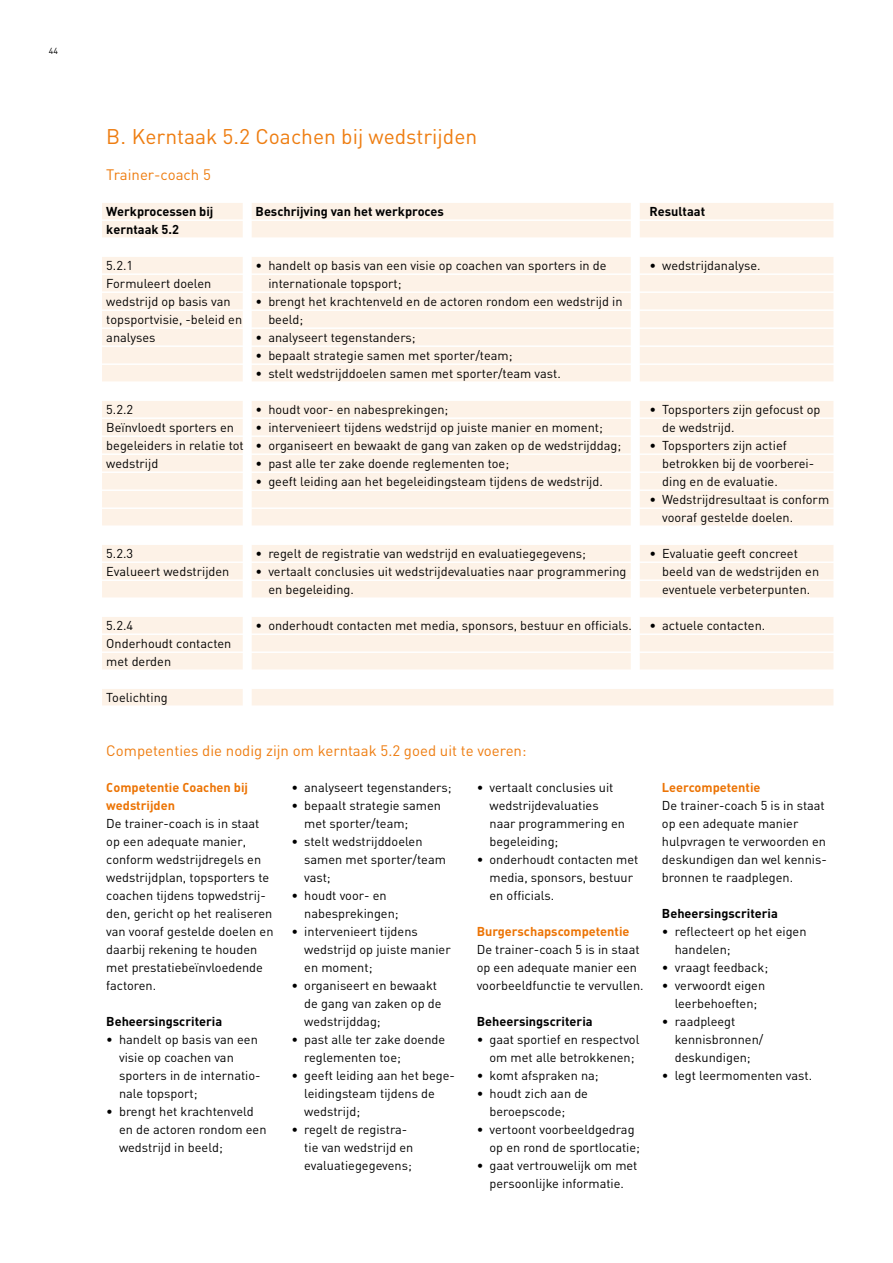
<style>
.page{position:relative;width:893px;height:1263px;background:#fff}
.page>*{position:absolute;margin:0;border:0;box-sizing:border-box;transform-origin:0 0}
.t1{font:21px "DIN";color:#ee7d11}
.t2{font:15px "DIN";color:#ee7d11}
.t3{font:12.75px/18px "DIN";color:#000}
.t4{font:700 12.75px/18px "DIN";color:#000}
.t5{font:700 12.75px/18px "DIN";color:#ec7405}
.t6{font:8.7px "DIN";color:#000}
</style>
<div class="page">
<div style="left:102px;top:203px;width:731px;height:16px;background:#fdf2e7"></div>
<div style="left:102px;top:221px;width:731px;height:16px;background:#fdf2e7"></div>
<div style="left:102px;top:257px;width:731px;height:16px;background:#fdf2e7"></div>
<div style="left:102px;top:275px;width:731px;height:16px;background:#fdf2e7"></div>
<div style="left:102px;top:293px;width:731px;height:16px;background:#fdf2e7"></div>
<div style="left:102px;top:311px;width:731px;height:16px;background:#fdf2e7"></div>
<div style="left:102px;top:329px;width:731px;height:16px;background:#fdf2e7"></div>
<div style="left:102px;top:347px;width:731px;height:16px;background:#fdf2e7"></div>
<div style="left:102px;top:365px;width:731px;height:16px;background:#fdf2e7"></div>
<div style="left:102px;top:401px;width:731px;height:16px;background:#fdf2e7"></div>
<div style="left:102px;top:419px;width:731px;height:16px;background:#fdf2e7"></div>
<div style="left:102px;top:437px;width:731px;height:16px;background:#fdf2e7"></div>
<div style="left:102px;top:455px;width:731px;height:16px;background:#fdf2e7"></div>
<div style="left:102px;top:473px;width:731px;height:16px;background:#fdf2e7"></div>
<div style="left:102px;top:491px;width:731px;height:16px;background:#fdf2e7"></div>
<div style="left:102px;top:509px;width:731px;height:16px;background:#fdf2e7"></div>
<div style="left:102px;top:545px;width:731px;height:16px;background:#fdf2e7"></div>
<div style="left:102px;top:563px;width:731px;height:16px;background:#fdf2e7"></div>
<div style="left:102px;top:581px;width:731px;height:16px;background:#fdf2e7"></div>
<div style="left:102px;top:617px;width:731px;height:16px;background:#fdf2e7"></div>
<div style="left:102px;top:635px;width:731px;height:16px;background:#fdf2e7"></div>
<div style="left:102px;top:653px;width:731px;height:16px;background:#fdf2e7"></div>
<div style="left:102px;top:689px;width:731px;height:16px;background:#fdf2e7"></div>
<div style="left:243px;top:195px;width:9px;height:518px;background:#fff"></div>
<div style="left:631px;top:195px;width:9px;height:489px;background:#fff"></div>
<p class="t6" style="left:49px;top:45px;width:11px">44</p>
<h1 class="t1" style="left:106px;top:123px;width:372px">B. Kerntaak 5.2 Coachen bij wedstrijden</h1>
<p class="t2" style="left:106px;top:165px;width:106px">Trainer-coach 5</p>
<p class="t4" style="left:106px;top:202px;width:109px">Werkprocessen bij kerntaak 5.2</p>
<p class="t4" style="left:256px;top:202px;width:190px">Beschrijving van het werkproces</p>
<p class="t4" style="left:649px;top:202px;width:57px">Resultaat</p>
<p class="t3" style="left:106px;top:256px;width:137px">5.2.1<br>Formuleert doelen wedstrijd op basis van topsportvisie, -beleid en analyses</p>
<p class="t3" style="left:268px;top:256px;width:340px;text-indent:-13px">• handelt op basis van een visie op coachen van sporters in de internationale topsport;</p>
<p class="t3" style="left:649px;top:256px;width:113px">• wedstrijdanalyse.</p>
<p class="t3" style="left:268px;top:292px;width:356px;text-indent:-13px">• brengt het krachtenveld en de actoren rondom een wedstrijd in beeld;</p>
<p class="t3" style="left:256px;top:328px;width:162px">• analyseert tegenstanders;</p>
<p class="t3" style="left:256px;top:346px;width:258px">• bepaalt strategie samen met sporter/team;</p>
<p class="t3" style="left:256px;top:364px;width:307px">• stelt wedstrijddoelen samen met sporter/team vast.</p>
<p class="t3" style="left:106px;top:400px;width:139px">5.2.2<br>Beïnvloedt sporters en begeleiders in relatie tot wedstrijd</p>
<p class="t3" style="left:256px;top:400px;width:194px">• houdt voor- en nabesprekingen;</p>
<p class="t3" style="left:256px;top:418px;width:349px">• intervenieert tijdens wedstrijd op juiste manier en moment;</p>
<p class="t3" style="left:256px;top:436px;width:367px">• organiseert en bewaakt de gang van zaken op de wedstrijddag;</p>
<p class="t3" style="left:256px;top:454px;width:255px">• past alle ter zake doende reglementen toe;</p>
<p class="t3" style="left:256px;top:472px;width:349px">• geeft leiding aan het begeleidingsteam tijdens de wedstrijd.</p>
<p class="t3" style="left:106px;top:544px;width:125px">5.2.3<br>Evalueert wedstrijden</p>
<p class="t3" style="left:256px;top:544px;width:332px">• regelt de registratie van wedstrijd en evaluatiegegevens;</p>
<p class="t3" style="left:268px;top:562px;width:360px;text-indent:-13px">• vertaalt conclusies uit wedstrijdevaluaties naar programmering en begeleiding.</p>
<p class="t3" style="left:662px;top:400px;width:160px;text-indent:-13px">• Topsporters zijn gefocust op de wedstrijd.</p>
<p class="t3" style="left:662px;top:436px;width:154px;text-indent:-13px">• Topsporters zijn actief betrokken bij de voorberei&shy;ding en de evaluatie.</p>
<p class="t3" style="left:662px;top:490px;width:168px;text-indent:-13px">• Wedstrijdresultaat is conform vooraf gestelde doelen.</p>
<p class="t3" style="left:662px;top:544px;width:158px;text-indent:-13px">• Evaluatie geeft concreet beeld van de wedstrijden en eventuele verbeterpunten.</p>
<p class="t3" style="left:106px;top:616px;width:127px">5.2.4<br>Onderhoudt contacten met derden</p>
<p class="t3" style="left:256px;top:616px;width:378px">• onderhoudt contacten met media, sponsors, bestuur en officials.</p>
<p class="t3" style="left:649px;top:616px;width:117px">• actuele contacten.</p>
<p class="t3" style="left:106px;top:688px;width:63px">Toelichting</p>
<p class="t2" style="left:106px;top:741px;width:422px">Competenties die nodig zijn om kerntaak 5.2 goed uit te voeren:</p>
<p class="t5" style="left:106px;top:778px;width:143px">Competentie Coachen bij wedstrijden</p>
<p class="t3" style="left:106px;top:814px;width:169px">De trainer-coach is in staat op een adequate manier, conform wedstrijdregels en wedstrijdplan, topsporters te coachen tijdens topwedstrij&shy;den, gericht op het realiseren van vooraf gestelde doelen en daarbij rekening te houden met prestatiebeïnvloedende factoren.</p>
<p class="t4" style="left:106px;top:1012px;width:117px">Beheersingscriteria</p>
<p class="t3" style="left:119px;top:1030px;width:143px;text-indent:-13px">• handelt op basis van een visie op coachen van sporters in de internatio&shy;nale topsport;</p>
<p class="t3" style="left:119px;top:1102px;width:149px;text-indent:-13px">• brengt het krachtenveld en de actoren rondom een wedstrijd in beeld;</p>
<p class="t3" style="left:292px;top:778px;width:162px">• analyseert tegenstanders;</p>
<p class="t3" style="left:304px;top:796px;width:138px;text-indent:-13px">• bepaalt strategie samen met sporter/team;</p>
<p class="t3" style="left:304px;top:832px;width:143px;text-indent:-13px">• stelt wedstrijddoelen samen met sporter/team vast;</p>
<p class="t3" style="left:304px;top:886px;width:96px;text-indent:-13px">• houdt voor- en nabesprekingen;</p>
<p class="t3" style="left:304px;top:922px;width:148px;text-indent:-13px">• intervenieert tijdens wedstrijd op juiste manier en moment;</p>
<p class="t3" style="left:304px;top:976px;width:139px;text-indent:-13px">• organiseert en bewaakt de gang van zaken op de wedstrijddag;</p>
<p class="t3" style="left:304px;top:1030px;width:142px;text-indent:-13px">• past alle ter zake doende reglementen toe;</p>
<p class="t3" style="left:304px;top:1066px;width:152px;text-indent:-13px">• geeft leiding aan het bege&shy;leidingsteam tijdens de wedstrijd;</p>
<p class="t3" style="left:304px;top:1120px;width:111px;text-indent:-13px">• regelt de registra&shy;tie van wedstrijd en evaluatiegegevens;</p>
<p class="t3" style="left:489px;top:778px;width:137px;text-indent:-13px">• vertaalt conclusies uit wedstrijdevaluaties naar programmering en begeleiding;</p>
<p class="t3" style="left:489px;top:850px;width:150px;text-indent:-13px">• onderhoudt contacten met media, sponsors, bestuur en officials.</p>
<p class="t5" style="left:477px;top:922px;width:154px">Burgerschapscompetentie</p>
<p class="t3" style="left:477px;top:940px;width:168px">De trainer-coach 5 is in staat op een adequate manier een voorbeeldfunctie te vervullen.</p>
<p class="t4" style="left:477px;top:1012px;width:117px">Beheersingscriteria</p>
<p class="t3" style="left:489px;top:1030px;width:151px;text-indent:-13px">• gaat sportief en respectvol om met alle betrokkenen;</p>
<p class="t3" style="left:477px;top:1066px;width:123px">• komt afspraken na;</p>
<p class="t3" style="left:489px;top:1084px;width:100px;text-indent:-13px">• houdt zich aan de beroepscode;</p>
<p class="t3" style="left:489px;top:1120px;width:152px;text-indent:-13px">• vertoont voorbeeldgedrag op en rond de sportlocatie;</p>
<p class="t3" style="left:477px;top:1156px;width:162px;text-align:center">• gaat vertrouwelijk om met persoonlijke informatie.</p>
<p class="t5" style="left:662px;top:778px;width:100px">Leercompetentie</p>
<p class="t3" style="left:662px;top:796px;width:166px">De trainer-coach 5 is in staat op een adequate manier hulpvragen te verwoorden en deskundigen dan wel kennis&shy;bronnen te raadplegen.</p>
<p class="t4" style="left:662px;top:904px;width:117px">Beheersingscriteria</p>
<p class="t3" style="left:675px;top:922px;width:133px;text-indent:-13px">• reflecteert op het eigen handelen;</p>
<p class="t3" style="left:662px;top:958px;width:108px">• vraagt feedback;</p>
<p class="t3" style="left:662px;top:976px;width:105px;text-align:center">• verwoordt eigen leerbehoeften;</p>
<p class="t3" style="left:675px;top:1012px;width:90px;text-indent:-13px">• raadpleegt kennisbronnen/ deskundigen;</p>
<p class="t3" style="left:662px;top:1066px;width:152px">• legt leermomenten vast.</p>
</div>
